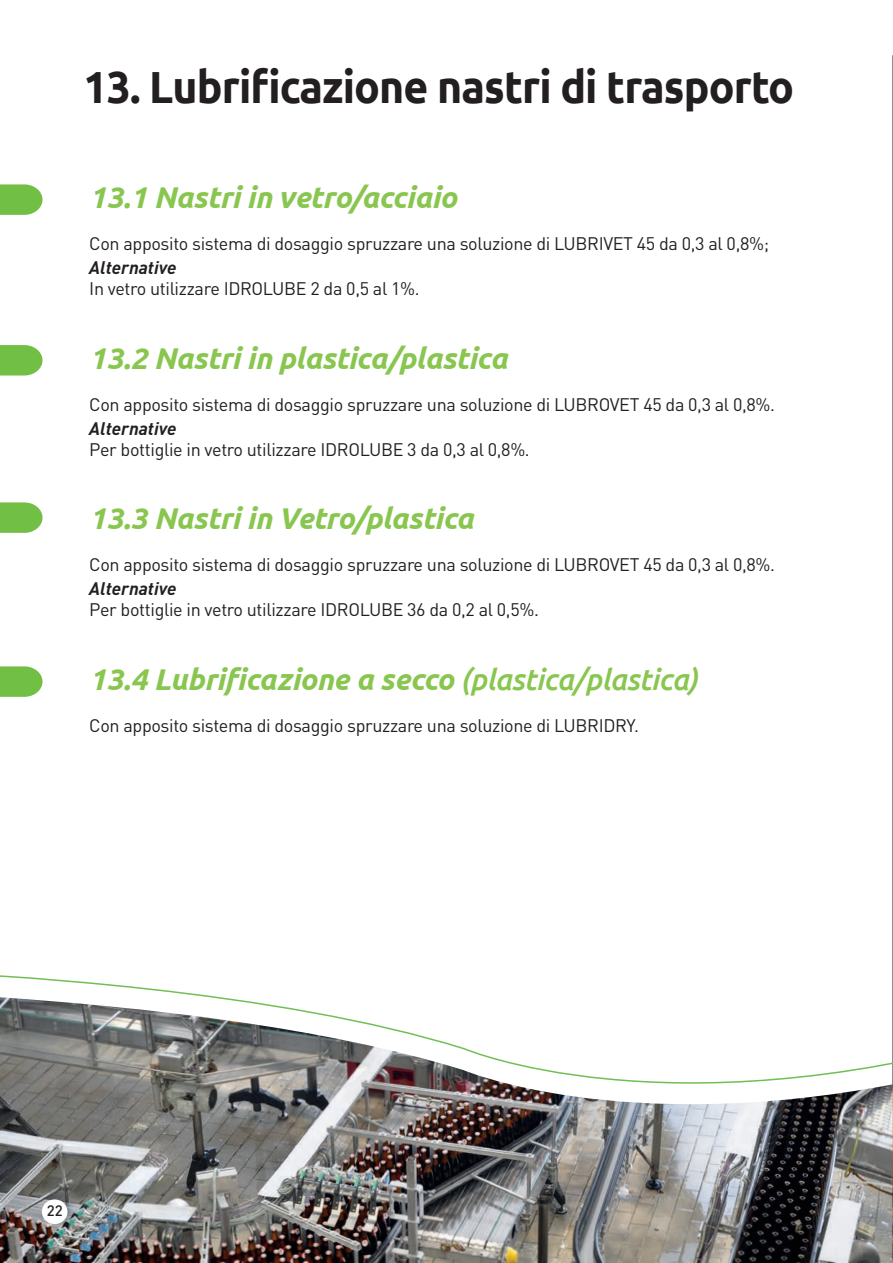
<style>
.page{position:relative;width:893px;height:1263px;background:#fff}
.page>*{position:absolute;margin:0;border:0;box-sizing:border-box;transform-origin:0 0}
.t1{font:700 45px "Ubuntu";letter-spacing:-.02em;color:#231f20;scale:.95 1}
.t2{font:italic 700 30px "Ubuntu";letter-spacing:-.01em;color:#89c650}
.t3{font:18px "DIN";letter-spacing:-.02em;color:#231f20}
.t4{font:italic 700 18px "DIN";color:#231f20}
.t5{font:500 15px "DIN";color:#231f20}
.s1{font-weight:500}
</style>
<div class="page">
<hr style="left:892px;top:55px;width:1px;height:1208px;background:#231f20">
<img style="left:0;top:997px;width:893px;height:266px">
<div style="left:42px;top:1199px;width:25px;height:25px;background:#fff;border-radius:50%"></div>
<svg style="left:0;top:184px;width:43px;height:31px"></svg>
<svg style="left:0;top:345px;width:43px;height:30px"></svg>
<svg style="left:0;top:502px;width:43px;height:31px"></svg>
<svg style="left:0;top:666px;width:43px;height:31px"></svg>
<h1 class="t1" style="left:83px;top:60px;width:750px">13. Lubrificazione nastri di trasporto</h1>
<h2 class="t2" style="left:89px;top:179px;width:369px">13.1 Nastri in vetro/acciaio</h2>
<p class="t3" style="left:89px;top:233px;width:681px">Con apposito sistema di dosaggio spruzzare una soluzione di LUBRIVET 45 da 0,3 al 0,8%;</p>
<p class="t4" style="left:89px;top:256px;width:89px">Alternative</p>
<p class="t3" style="left:89px;top:278px;width:332px">In vetro utilizzare IDROLUBE 2 da 0,5 al 1%.</p>
<h2 class="t2" style="left:89px;top:340px;width:420px">13.2 Nastri in plastica/plastica</h2>
<p class="t3" style="left:89px;top:393px;width:687px">Con apposito sistema di dosaggio spruzzare una soluzione di LUBROVET 45 da 0,3 al 0,8%.</p>
<p class="t4" style="left:89px;top:417px;width:89px">Alternative</p>
<p class="t3" style="left:89px;top:438px;width:442px">Per bottiglie in vetro utilizzare IDROLUBE 3 da 0,3 al 0,8%.</p>
<h2 class="t2" style="left:89px;top:500px;width:386px">13.3 Nastri in Vetro/plastica</h2>
<p class="t3" style="left:89px;top:554px;width:687px">Con apposito sistema di dosaggio spruzzare una soluzione di LUBROVET 45 da 0,3 al 0,8%.</p>
<p class="t4" style="left:89px;top:577px;width:89px">Alternative</p>
<p class="t3" style="left:89px;top:599px;width:451px">Per bottiglie in vetro utilizzare IDROLUBE 36 da 0,2 al 0,5%.</p>
<h2 class="t2" style="left:89px;top:661px;width:610px">13.4 Lubrificazione a secco <span class="s1">(plastica/plastica)</span></h2>
<p class="t3" style="left:89px;top:714px;width:551px">Con apposito sistema di dosaggio spruzzare una soluzione di LUBRIDRY.</p>
<p class="t5" style="left:47px;top:1201px;width:17px">22</p>
</div>
